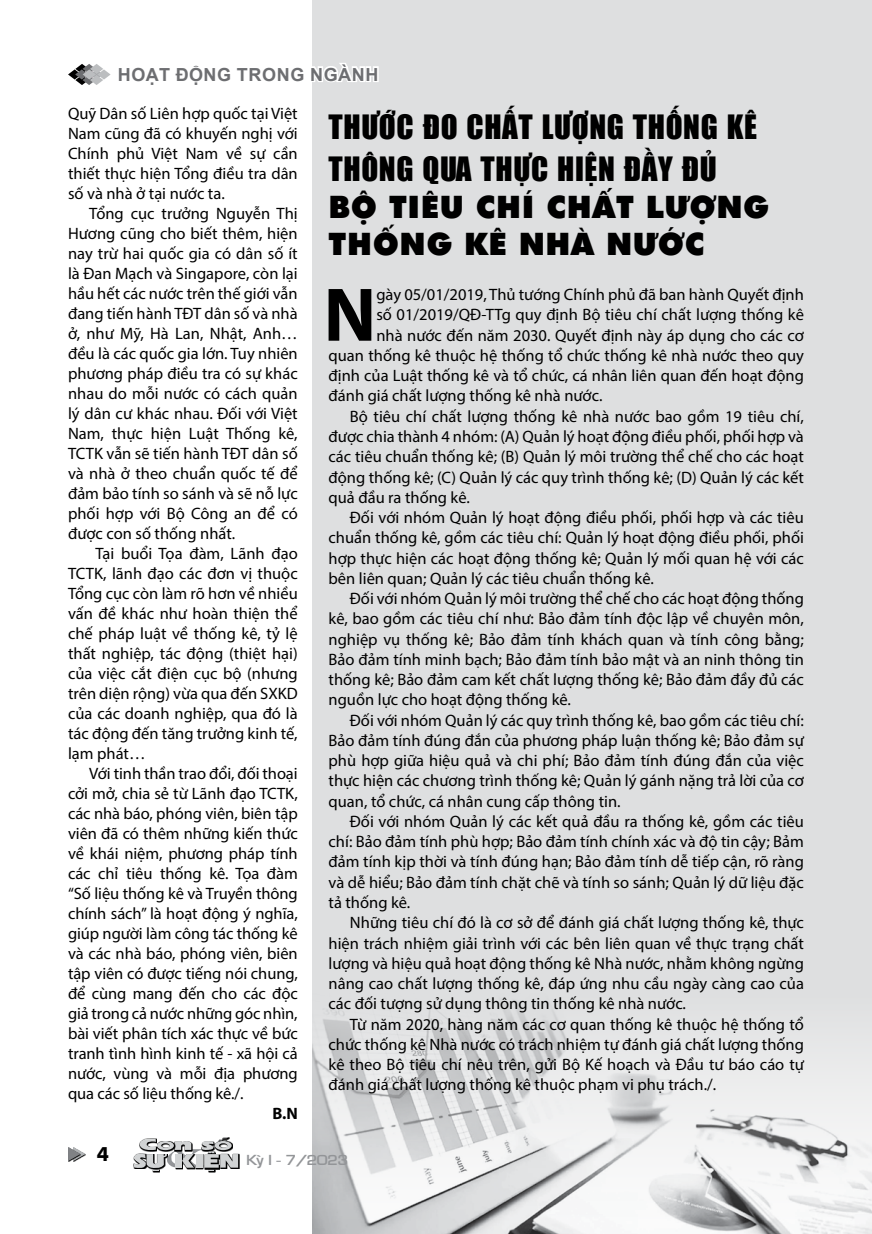
<style>
.page{position:relative;width:872px;height:1234px;background:#fff}
.page>*{position:absolute;margin:0;border:0;box-sizing:border-box;transform-origin:0 0}
.t1{font:700 76.65px "Myriad Pro";color:#000}
.t2{font:31.05px/41.5px "UTM Impact";letter-spacing:.02em;color:#000}
.t3{font:31.05px/37.2px "UTM Futura Extra";letter-spacing:.02em;color:#000}
.t4{font:700 19.5px "Futura";color:#000}
.t5{font:700 18px "Arial";letter-spacing:.035em;color:#6d6e71}
.t6{font:16.5px/20px "Myriad Pro";color:#000;text-align:justify}
.t7{font:700 16.5px "Myriad Pro";color:#000}
.t8{font:13.5px "VNI Eurasia Bold";color:#939598;scale:1.1 1}
</style>
<div class="page">
<div style="left:313px;top:0;width:559px;height:1233px;background:#dedfe0"></div>
<img style="left:313px;top:1006px;width:559px;height:227px">
<svg style="left:68px;top:60px;width:311px;height:27px"></svg>
<svg style="left:68px;top:1147px;width:17px;height:13px"></svg>
<svg style="left:238px;top:1153px;width:1px;height:15px"></svg>
<svg style="left:133px;top:1137px;width:105px;height:34px"></svg>
<p class="t5" style="left:118px;top:62px;width:262px">HOẠT ĐỘNG TRONG NGÀNH</p>
<p class="t6" style="left:68px;top:103px;width:231px">Quỹ Dân số Liên hợp quốc tại Việt Nam cũng đã có khuyến nghị với Chính phủ Việt Nam về sự cần thiết thực hiện Tổng điều tra dân số và nhà ở tại nước ta.</p>
<p class="t6" style="left:68px;top:203px;width:231px;text-indent:21px">Tổng cục trưởng Nguyễn Thị Hương cũng cho biết thêm, hiện nay trừ hai quốc gia có dân số ít là Đan Mạch và Singapore, còn lại hầu hết các nước trên thế giới vẫn đang tiến hành TĐT dân số và nhà ở, như Mỹ, Hà Lan, Nhật, Anh… đều là các quốc gia lớn. Tuy nhiên phương pháp điều tra có sự khác nhau do mỗi nước có cách quản lý dân cư khác nhau. Đối với Việt Nam, thực hiện Luật Thống kê, TCTK vẫn sẽ tiến hành TĐT dân số và nhà ở theo chuẩn quốc tế để đảm bảo tính so sánh và sẽ nỗ lực phối hợp với Bộ Công an để có được con số thống nhất.</p>
<p class="t6" style="left:68px;top:543px;width:231px;text-indent:27px">Tại buổi Tọa đàm, Lãnh đạo TCTK, lãnh đạo các đơn vị thuộc Tổng cục còn làm rõ hơn về nhiều vấn đề khác như hoàn thiện thể chế pháp luật về thống kê, tỷ lệ thất nghiệp, tác động (thiệt hại) của việc cắt điện cục bộ (nhưng trên diện rộng) vừa qua đến SXKD của các doanh nghiệp, qua đó là tác động đến tăng trưởng kinh tế, lạm phát…</p>
<p class="t6" style="left:68px;top:763px;width:231px;text-indent:21px">Với tinh thần trao đổi, đối thoại cởi mở, chia sẻ từ Lãnh đạo TCTK, các nhà báo, phóng viên, biên tập viên đã có thêm những kiến thức về khái niệm, phương pháp tính các chỉ tiêu thống kê. Tọa đàm “Số liệu thống kê và Truyền thông chính sách” là hoạt động ý nghĩa, giúp người làm công tác thống kê và các nhà báo, phóng viên, biên tập viên có được tiếng nói chung, để cùng mang đến cho các độc giả trong cả nước những góc nhìn, bài viết phân tích xác thực về bức tranh tình hình kinh tế - xã hội cả nước, vùng và mỗi địa phương qua các số liệu thống kê./.</p>
<p class="t7" style="left:272px;top:1102px;width:27px">B.N</p>
<h2 class="t2" style="left:328px;top:105px;width:430px">THƯỚC ĐO CHẤT LƯỢNG THỐNG KÊ<br>THÔNG QUA THỰC HIỆN ĐẦY ĐỦ</h2>
<h2 class="t3" style="left:328px;top:189px;width:442px">BỘ TIÊU CHÍ CHẤT LƯỢNG<br>THỐNG KÊ NHÀ NƯỚC</h2>
<h1 class="t1" style="left:323px;top:265px;width:54px">N</h1>
<p class="t6" style="left:376px;top:284px;width:429px">gày 05/01/2019, Thủ tướng Chính phủ đã ban hành Quyết định</p>
<p class="t6" style="left:376px;top:304px;width:429px">số 01/2019/QĐ-TTg quy định Bộ tiêu chí chất lượng thống kê</p>
<p class="t6" style="left:376px;top:325px;width:429px">nhà nước đến năm 2030. Quyết định này áp dụng cho các cơ</p>
<p class="t6" style="left:328px;top:345px;width:477px">quan thống kê thuộc hệ thống tổ chức thống kê nhà nước theo quy</p>
<p class="t6" style="left:328px;top:365px;width:477px">định của Luật thống kê và tổ chức, cá nhân liên quan đến hoạt động</p>
<p class="t6" style="left:328px;top:385px;width:275px">đánh giá chất lượng thống kê nhà nước.</p>
<p class="t6" style="left:350px;top:406px;width:455px">Bộ tiêu chí chất lượng thống kê nhà nước bao gồm 19 tiêu chí,</p>
<p class="t6" style="left:328px;top:426px;width:477px">được chia thành 4 nhóm: (A) Quản lý hoạt động điều phối, phối hợp và</p>
<p class="t6" style="left:328px;top:446px;width:477px">các tiêu chuẩn thống kê; (B) Quản lý môi trường thể chế cho các hoạt</p>
<p class="t6" style="left:328px;top:466px;width:477px">động thống kê; (C) Quản lý các quy trình thống kê; (D) Quản lý các kết</p>
<p class="t6" style="left:328px;top:487px;width:143px">quả đầu ra thống kê.</p>
<p class="t6" style="left:350px;top:507px;width:455px">Đối với nhóm Quản lý hoạt động điều phối, phối hợp và các tiêu</p>
<p class="t6" style="left:328px;top:527px;width:477px">chuẩn thống kê, gồm các tiêu chí: Quản lý hoạt động điều phối, phối</p>
<p class="t6" style="left:328px;top:547px;width:477px">hợp thực hiện các hoạt động thống kê; Quản lý mối quan hệ với các</p>
<p class="t6" style="left:328px;top:568px;width:327px">bên liên quan; Quản lý các tiêu chuẩn thống kê.</p>
<p class="t6" style="left:350px;top:588px;width:455px">Đối với nhóm Quản lý môi trường thể chế cho các hoạt động thống</p>
<p class="t6" style="left:328px;top:608px;width:477px">kê, bao gồm các tiêu chí như: Bảo đảm tính độc lập về chuyên môn,</p>
<p class="t6" style="left:328px;top:628px;width:477px">nghiệp vụ thống kê; Bảo đảm tính khách quan và tính công bằng;</p>
<p class="t6" style="left:328px;top:649px;width:477px">Bảo đảm tính minh bạch; Bảo đảm tính bảo mật và an ninh thông tin</p>
<p class="t6" style="left:328px;top:669px;width:477px">thống kê; Bảo đảm cam kết chất lượng thống kê; Bảo đảm đầy đủ các</p>
<p class="t6" style="left:328px;top:689px;width:244px">nguồn lực cho hoạt động thống kê.</p>
<p class="t6" style="left:350px;top:709px;width:455px">Đối với nhóm Quản lý các quy trình thống kê, bao gồm các tiêu chí:</p>
<p class="t6" style="left:328px;top:730px;width:477px">Bảo đảm tính đúng đắn của phương pháp luận thống kê; Bảo đảm sự</p>
<p class="t6" style="left:328px;top:750px;width:477px">phù hợp giữa hiệu quả và chi phí; Bảo đảm tính đúng đắn của việc</p>
<p class="t6" style="left:328px;top:770px;width:477px">thực hiện các chương trình thống kê; Quản lý gánh nặng trả lời của cơ</p>
<p class="t6" style="left:328px;top:790px;width:293px">quan, tổ chức, cá nhân cung cấp thông tin.</p>
<p class="t6" style="left:350px;top:811px;width:455px">Đối với nhóm Quản lý các kết quả đầu ra thống kê, gồm các tiêu</p>
<p class="t6" style="left:328px;top:831px;width:477px">chí: Bảo đảm tính phù hợp; Bảo đảm tính chính xác và độ tin cậy; Bảm</p>
<p class="t6" style="left:328px;top:851px;width:477px">đảm tính kịp thời và tính đúng hạn; Bảo đảm tính dễ tiếp cận, rõ ràng</p>
<p class="t6" style="left:328px;top:871px;width:477px">và dễ hiểu; Bảo đảm tính chặt chẽ và tính so sánh; Quản lý dữ liệu đặc</p>
<p class="t6" style="left:328px;top:892px;width:83px">tả thống kê.</p>
<p class="t6" style="left:350px;top:912px;width:455px">Những tiêu chí đó là cơ sở để đánh giá chất lượng thống kê, thực</p>
<p class="t6" style="left:328px;top:932px;width:477px">hiện trách nhiệm giải trình với các bên liên quan về thực trạng chất</p>
<p class="t6" style="left:328px;top:952px;width:477px">lượng và hiệu quả hoạt động thống kê Nhà nước, nhằm không ngừng</p>
<p class="t6" style="left:328px;top:973px;width:477px">nâng cao chất lượng thống kê, đáp ứng nhu cầu ngày càng cao của</p>
<p class="t6" style="left:328px;top:993px;width:359px">các đối tượng sử dụng thông tin thống kê nhà nước.</p>
<p class="t6" style="left:350px;top:1013px;width:455px">Từ năm 2020, hàng năm các cơ quan thống kê thuộc hệ thống tổ</p>
<p class="t6" style="left:328px;top:1033px;width:477px">chức thống kê Nhà nước có trách nhiệm tự đánh giá chất lượng thống</p>
<p class="t6" style="left:328px;top:1054px;width:477px">kê theo Bộ tiêu chí nêu trên, gửi Bộ Kế hoạch và Đầu tư báo cáo tự</p>
<p class="t6" style="left:328px;top:1074px;width:389px">đánh giá chất lượng thống kê thuộc phạm vi phụ trách./.</p>
<p class="t4" style="left:97px;top:1139px;width:14px">4</p>
<p class="t8" style="left:247px;top:1150px;width:94px">KyøI - 7/2023</p>
</div>
